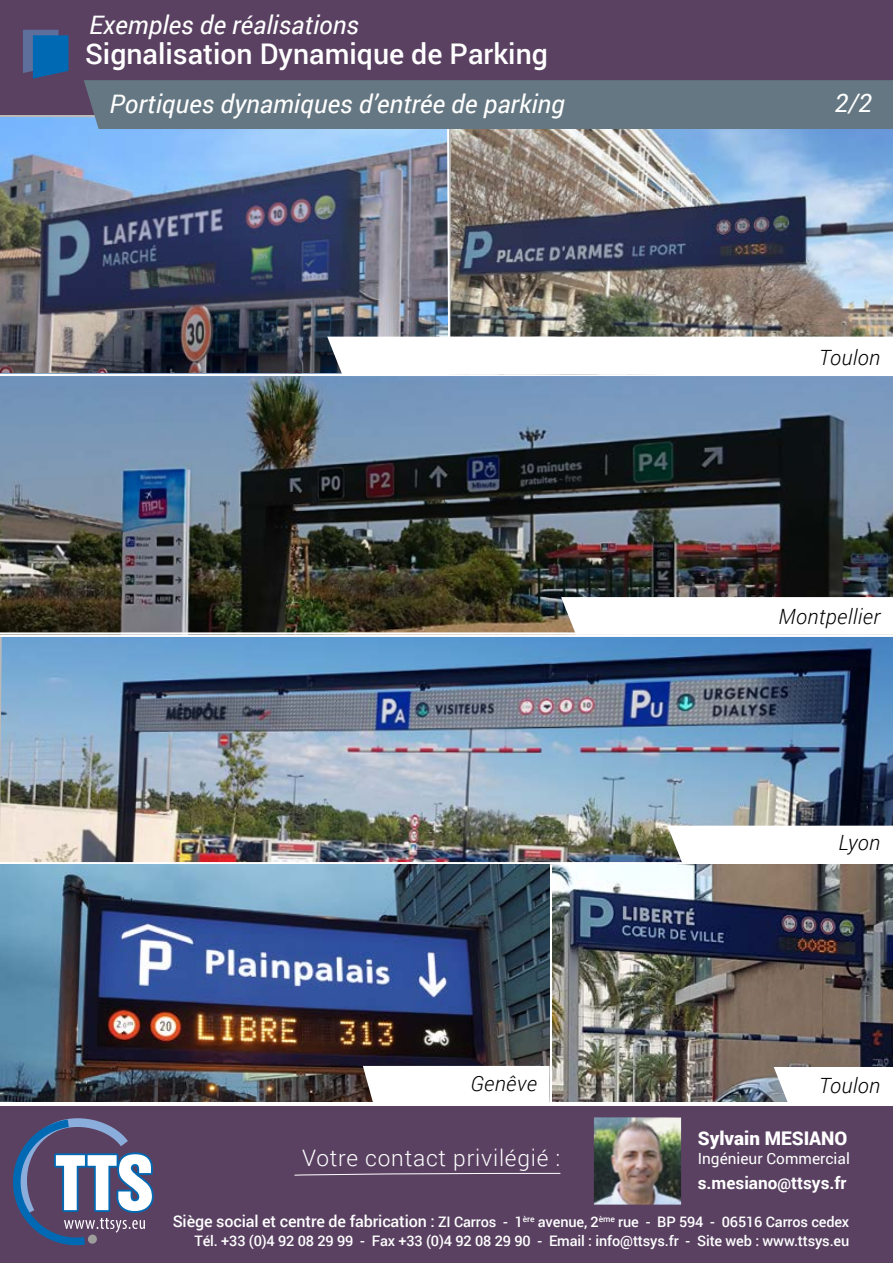
<style>
.page{position:relative;width:893px;height:1263px;background:#fff}
.page>*{position:absolute;margin:0;border:0;box-sizing:border-box;transform-origin:0 0}
.t1{font:500 28.5px "Roboto";color:#fff}
.t2{font:italic 25.5px "Roboto";color:#fff}
.t3{font:300 22.65px "Roboto";letter-spacing:.035em;color:#fff}
.t4{font:italic 300 21px "Roboto";letter-spacing:.02em;color:#000}
.t5{font:900 18.9px "Roboto";color:#fff}
.t6{font:700 17.1px "Roboto";color:#fff}
.t7{font:15.45px "Roboto";color:#fff}
.t8{font:500 14.55px/19.4px "Roboto";letter-spacing:-.01em;color:#fff;text-align:right}
.s1{font-size:15.45px}
.s2{font-size:16.05px}
</style>
<div class="page">
<img style="left:0;top:115px;width:446px;height:259px">
<img style="left:0;top:636px;width:893px;height:227px">
<svg style="left:667px;top:826px;width:226px;height:37px"></svg>
<img style="left:0;top:376px;width:893px;height:259px">
<svg style="left:561px;top:597px;width:332px;height:38px"></svg>
<img style="left:553px;top:864px;width:340px;height:237px">
<img style="left:0;top:864px;width:550px;height:237px">
<img style="left:446px;top:129px;width:447px;height:246px">
<svg style="left:327px;top:337px;width:566px;height:37px"></svg>
<svg style="left:774px;top:1067px;width:119px;height:35px"></svg>
<svg style="left:363px;top:1066px;width:187px;height:36px"></svg>
<div style="left:0;top:1106px;width:893px;height:157px;background:#5a4162"></div>
<svg style="left:294px;top:1173px;width:267px;height:3px"></svg>
<svg style="left:13px;top:1118px;width:141px;height:128px"></svg>
<div style="left:0;top:0;width:893px;height:115px;background:#5a4162"></div>
<svg style="left:23px;top:30px;width:45px;height:49px;background:#2265a3"></svg>
<img style="left:594px;top:1117px;width:87px;height:87px">
<div style="left:84px;top:80px;width:809px;height:49px;background:#657782"></div>
<p class="t2" style="left:89px;top:7px;width:271px">Exemples de réalisations</p>
<p class="t1" style="left:85px;top:34px;width:464px">Signalisation Dynamique de Parking</p>
<p class="t2" style="left:109px;top:86px;width:457px">Portiques dynamiques d’entrée de parking</p>
<p class="t2" style="left:835px;top:85px;width:39px">2/2</p>
<p class="t4" style="left:819px;top:342px;width:63px">Toulon</p>
<p class="t4" style="left:779px;top:602px;width:103px">Montpellier</p>
<p class="t4" style="left:838px;top:828px;width:43px">Lyon</p>
<p class="t4" style="left:470px;top:1069px;width:68px">Genêve</p>
<p class="t4" style="left:819px;top:1071px;width:63px">Toulon</p>
<h3 class="t3" style="left:302px;top:1142px;width:260px">Votre contact privilégié :</h3>
<p class="t5" style="left:698px;top:1125px;width:151px">Sylvain MESIANO</p>
<p class="t7" style="left:698px;top:1147px;width:154px">Ingénieur Commercial</p>
<p class="t6" style="left:698px;top:1171px;width:150px">s.mesiano<span class="s1">@</span>ttsys.fr</p>
<p class="t8" style="left:173px;top:1211px;width:678px"><span class="s2">Siège social et centre de fabrication :</span> ZI Carros - 1<sup>ère</sup> avenue, 2<sup>ème</sup> rue - BP 594 - 06516 Carros cedex<br>Tél. +33 (0)4 92 08 29 99 - Fax +33 (0)4 92 08 29 90 - Email : info@ttsys.fr - Site web : www.ttsys.eu</p>
</div>
